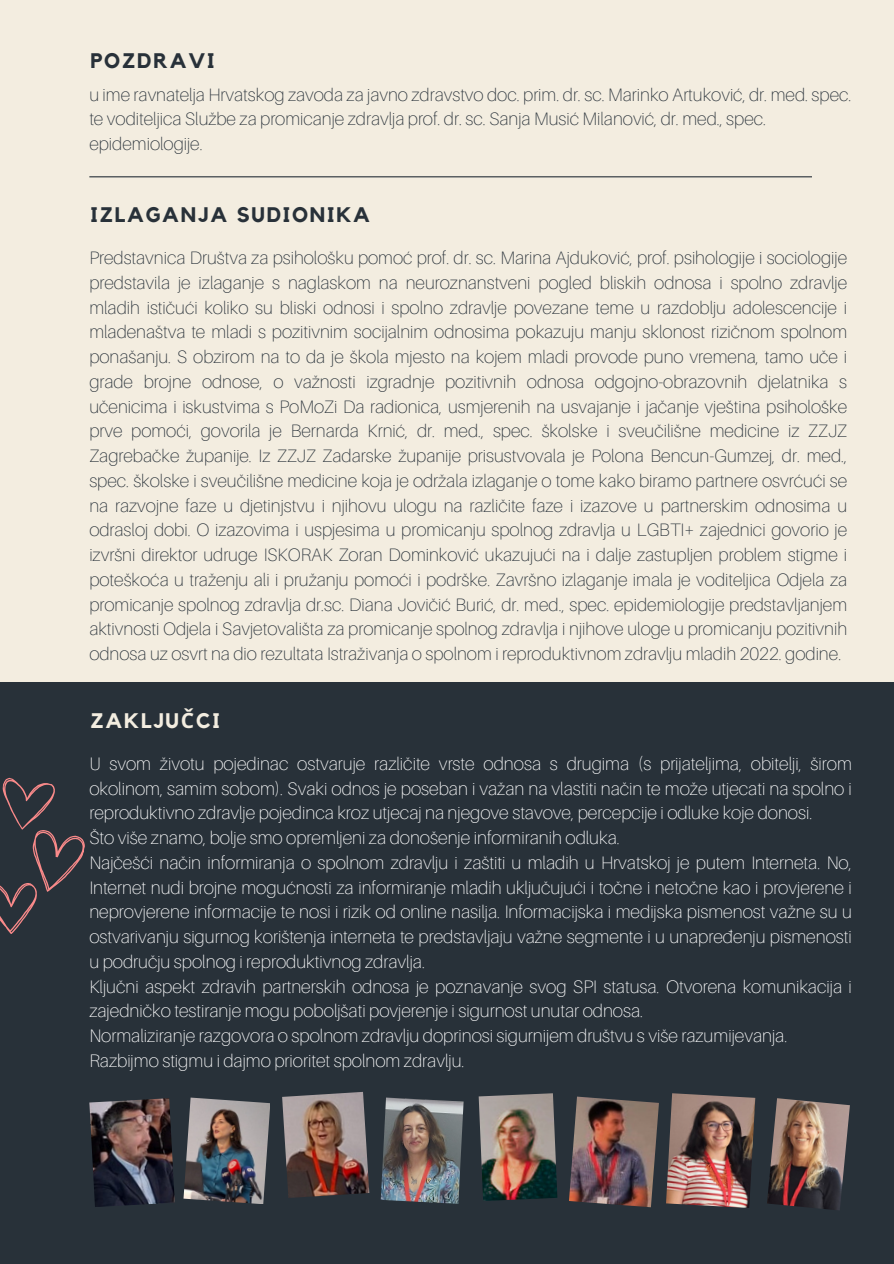
<style>
.page{position:relative;width:894px;height:1264px;background:#fff}
.page>*{position:absolute;margin:0;border:0;box-sizing:border-box;transform-origin:0 0}
.t1{font:700 21px "Kollektif";letter-spacing:.085em;color:#283139}
.t2{font:700 21px "Kollektif";letter-spacing:.085em;color:#f3ede0}
.t3{font:100 18.15px/24.8px "Aileron";color:#fff;text-align:justify}
.t4{font:100 18px/24.8px "Aileron";color:#283139}
.s1{font-family:"Noto Sans"}
</style>
<div class="page">
<div style="left:0;top:0;width:893px;height:1263px;background:#f3ede0"></div>
<div style="left:0;top:682px;width:893px;height:581px;background:#283139"></div>
<hr style="left:89px;top:176px;width:722px;height:1px;background:#283139">
<svg style="left:0;top:777px;width:85px;height:157px"></svg>
<img style="left:89px;top:1098px;width:86px;height:108px">
<img style="left:183px;top:1097px;width:87px;height:107px">
<img style="left:282px;top:1091px;width:87px;height:106px">
<img style="left:478px;top:1093px;width:79px;height:107px">
<img style="left:666px;top:1093px;width:89px;height:114px">
<img style="left:569px;top:1096px;width:89px;height:111px">
<img style="left:380px;top:1097px;width:83px;height:106px">
<img style="left:767px;top:1098px;width:82px;height:112px">
<p class="t1" style="left:90px;top:51px;width:125px">POZDRAVI</p>
<p class="t4" style="left:89px;top:82px;width:763px">u ime ravnatelja Hrvatskog zavoda za javno zdravstvo doc. prim. dr. sc. Marinko Artuković, dr. med. spec. te voditeljica Službe za promicanje zdravlja prof. dr. sc. Sanja Musić Milanović, dr. med., spec. epidemiologije.</p>
<p class="t1" style="left:90px;top:204px;width:281px">IZLAGANJA SUDIONIKA</p>
<p class="t4" style="left:89px;top:245px;width:759px;text-align:justify">Predstavnica Društva za psihološku pomoć prof. dr. sc. Marina Ajduković, prof. psihologije i sociologije predstavila je izlaganje s naglaskom na neuroznanstveni pogled bliskih odnosa i spolno zdravlje mladih ističući koliko su bliski odnosi i spolno zdravlje povezane teme u razdoblju adolescencije i mladenaštva te mladi s pozitivnim socijalnim odnosima pokazuju manju sklonost rizičnom spolnom ponašanju. S obzirom na to da je škola mjesto na kojem mladi provode puno vremena, tamo uče i grade brojne odnose, o važnosti izgradnje pozitivnih odnosa odgojno-obrazovnih djelatnika s učenicima i iskustvima s PoMoZi Da radionica, usmjerenih na usvajanje i jačanje vještina psihološke prve pomoći, govorila je Bernarda Krnić, dr. med., spec. školske i sveučilišne medicine iz ZZJZ Zagrebačke županije. Iz ZZJZ Zadarske županije prisustvovala je Polona Bencun-Gumzej, dr. med., spec. školske i sveučilišne medicine koja je održala izlaganje o tome kako biramo partnere osvrćući se na razvojne faze u djetinjstvu i njihovu ulogu na različite faze i izazove u partnerskim odnosima u odrasloj dobi. O izazovima i uspjesima u promicanju spolnog zdravlja u LGBTI+ zajednici govorio je izvršni direktor udruge ISKORAK Zoran Dominković ukazujući na i dalje zastupljen problem stigme i poteškoća u traženju ali i pružanju pomoći i podrške. Završno izlaganje imala je voditeljica Odjela za promicanje spolnog zdravlja dr.sc. Diana Jovičić Burić, dr. med., spec. epidemiologije predstavljanjem aktivnosti Odjela i Savjetovališta za promicanje spolnog zdravlja i njihove uloge u promicanju pozitivnih odnosa uz osvrt na dio rezultata Istraživanja o spolnom i reproduktivnom zdravlju mladih 2022. godine.</p>
<p class="t2" style="left:90px;top:710px;width:131px">ZAKLJU<span class="s1">Č</span>CI</p>
<p class="t3" style="left:89px;top:750px;width:763px">U svom životu pojedinac ostvaruje različite vrste odnosa s drugima (s prijateljima, obitelji, širom okolinom, samim sobom). Svaki odnos je poseban i važan na vlastiti način te može utjecati na spolno i reproduktivno zdravlje pojedinca kroz utjecaj na njegove stavove, percepcije i odluke koje donosi.</p>
<p class="t3" style="left:89px;top:825px;width:532px">Što više znamo, bolje smo opremljeni za donošenje informiranih odluka.</p>
<p class="t3" style="left:89px;top:849px;width:763px">Najčešći način informiranja o spolnom zdravlju i zaštiti u mladih u Hrvatskoj je putem Interneta. No, Internet nudi brojne mogućnosti za informiranje mladih uključujući i točne i netočne kao i provjerene i neprovjerene informacije te nosi i rizik od online nasilja. Informacijska i medijska pismenost važne su u ostvarivanju sigurnog korištenja interneta te predstavljaju važne segmente i u unapređenju pismenosti u području spolnog i reproduktivnog zdravlja.</p>
<p class="t3" style="left:89px;top:973px;width:763px">Ključni aspekt zdravih partnerskih odnosa je poznavanje svog SPI statusa. Otvorena komunikacija i zajedničko testiranje mogu poboljšati povjerenje i sigurnost unutar odnosa.</p>
<p class="t3" style="left:89px;top:1023px;width:699px">Normaliziranje razgovora o spolnom zdravlju doprinosi sigurnijem društvu s više razumijevanja.</p>
<p class="t3" style="left:89px;top:1047px;width:376px">Razbijmo stigmu i dajmo prioritet spolnom zdravlju.</p>
</div>
